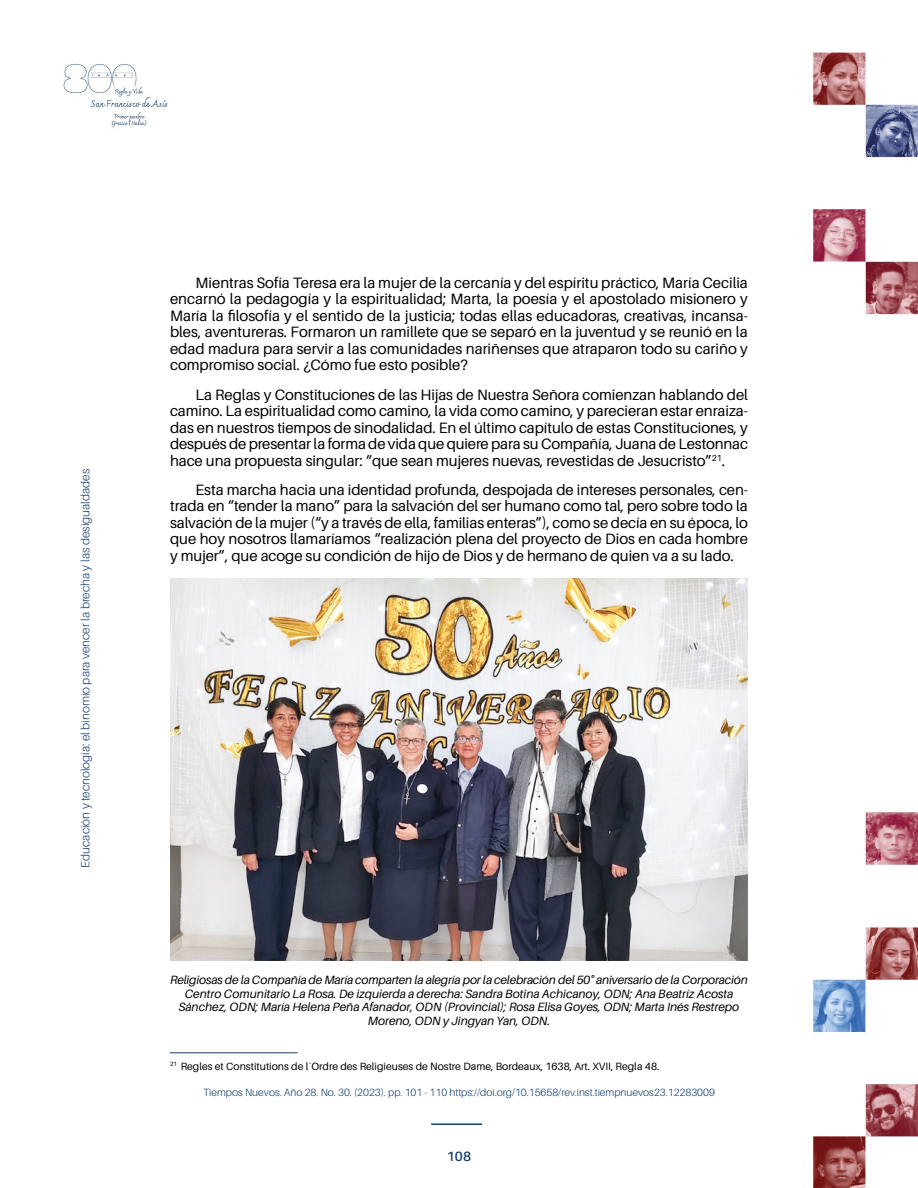
<style>
.page{position:relative;width:918px;height:1188px;background:#fff}
.page>*{position:absolute;margin:0;border:0;box-sizing:border-box;transform-origin:0 0}
.t1{font:15px/16.5px "Aileron";letter-spacing:-.005em;color:#000;text-align:justify}
.t2{font:600 13.5px "Aileron";color:#114070}
.t3{font:italic 12px/13.5px "Aileron";color:#000;text-align:center}
.t4{font:300 12px "Aileron";color:#114070}
.t5{font:300 10.5px "Aileron";color:#114070}
.t6{font:10.5px "Aileron";color:#000}
</style>
<div class="page">
<img style="left:63px;top:52px;width:855px;height:1136px">
<hr style="left:431px;top:1123px;width:51px;height:2px;background:#114070">
<img style="left:170px;top:579px;width:578px;height:381px">
<hr style="left:170px;top:1052px;width:128px;height:1px;background:#114070">
<p class="t4" style="left:79px;top:868px;width:400px;rotate:-90deg">Educación y tecnología: el binomio para vencer la brecha y las desigualdades</p>
<p class="t1" style="left:170px;top:275px;width:579px;text-indent:26px">Mientras Sofía Teresa era la mujer de la cercanía y del espíritu práctico, María Cecilia encarnó la pedagogía y la espiritualidad; Marta, la poesía y el apostolado misionero y María la filosofía y el sentido de la justicia; todas ellas educadoras, creativas, incansa&shy;bles, aventureras. Formaron un ramillete que se separó en la juventud y se reunió en la edad madura para servir a las comunidades nariñenses que atraparon todo su cariño y compromiso social. ¿Cómo fue esto posible?</p>
<p class="t1" style="left:170px;top:386px;width:579px;text-indent:26px">La Reglas y Constituciones de las Hijas de Nuestra Señora comienzan hablando del camino. La espiritualidad como camino, la vida como camino, y parecieran estar enraiza&shy;das en nuestros tiempos de sinodalidad. En el último capítulo de estas Constituciones, y después de presentar la forma de vida que quiere para su Compañía, Juana de Lestonnac hace una propuesta singular: “que sean mujeres nuevas, revestidas de Jesucristo”<sup>21</sup>.</p>
<p class="t1" style="left:170px;top:482px;width:579px;text-indent:26px">Esta marcha hacia una identidad profunda, despojada de intereses personales, cen&shy;trada en “tender la mano” para la salvación del ser humano como tal, pero sobre todo la salvación de la mujer (“y a través de ella, familias enteras”), como se decía en su época, lo que hoy nosotros llamaríamos “realización plena del proyecto de Dios en cada hombre y mujer”, que acoge su condición de hijo de Dios y de hermano de quien va a su lado.</p>
<p class="t3" style="left:170px;top:974px;width:579px">Religiosas de la Compañía de María comparten la alegría por la celebración del 50° aniversario de la Corporación Centro Comunitario La Rosa. De izquierda a derecha: Sandra Botina Achicanoy, ODN; Ana Beatríz Acosta Sánchez, ODN; María Helena Peña Afanador, ODN (Provincial); Rosa Elisa Goyes, ODN; Marta Inés Restrepo Moreno, ODN y Jingyan Yan, ODN.</p>
<p class="t6" style="left:170px;top:1060px;width:491px"><sup>21</sup> Regles et Constitutions de l´Ordre des Religieuses de Nostre Dame, Bordeaux, 1638, Art. XVII, Regla 48.</p>
<p class="t5" style="left:203px;top:1087px;width:513px">Tiempos Nuevos. Año 28. No. 30. (2023). pp. 101 - 110 https://doi.org/10.15658/rev.inst.tiempnuevos23.12283009</p>
<p class="t2" style="left:447px;top:1149px;width:26px">108</p>
</div>
